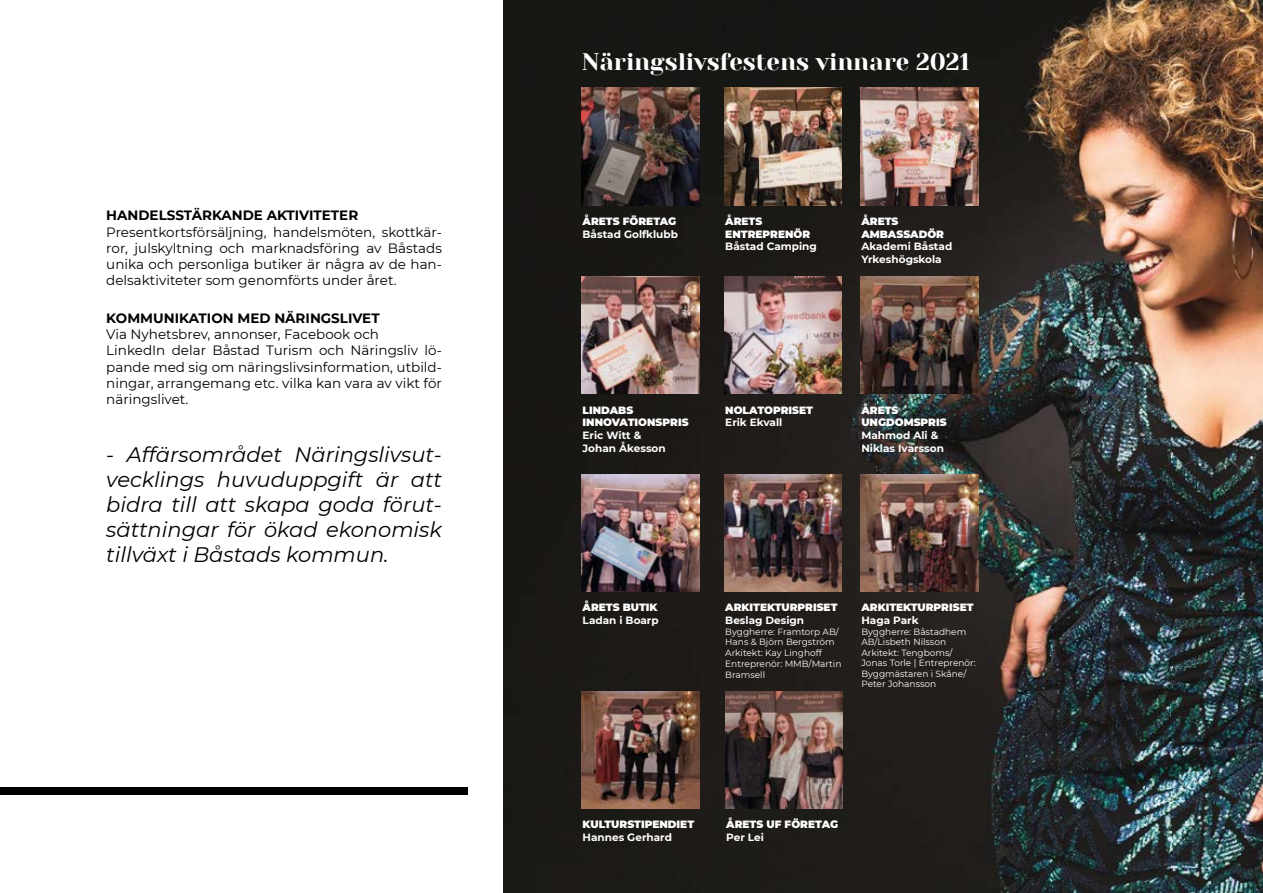
<style>
.page{position:relative;width:1263px;height:893px;background:#fff}
.page>*{position:absolute;margin:0;border:0;box-sizing:border-box;transform-origin:0 0}
.t1{font:24px "Yeseva One";color:#fff}
.t2{font:italic 21px/25.2px "Montserrat";color:#000;text-align:justify}
.t3{font:13.5px/16.2px "Montserrat";color:#000;text-align:justify}
.t4{font:700 13.5px "Montserrat";color:#000}
.t5{font:900 10.5px/12.6px "Montserrat";color:#fff}
.t6{font:700 10.5px/12.6px "Montserrat";color:#fff}
.t7{font:9px/10.5px "Montserrat";color:#fff}
</style>
<div class="page">
<img style="left:504px;top:0;width:759px;height:893px">
<div style="left:0;top:787px;width:468px;height:7px;background:#000"></div>
<img style="left:582px;top:88px;width:117px;height:117px">
<img style="left:724px;top:88px;width:118px;height:117px">
<img style="left:860px;top:88px;width:118px;height:117px">
<img style="left:582px;top:276px;width:117px;height:118px">
<img style="left:724px;top:276px;width:118px;height:118px">
<img style="left:860px;top:276px;width:118px;height:118px">
<img style="left:582px;top:691px;width:117px;height:118px">
<img style="left:725px;top:691px;width:118px;height:118px">
<img style="left:724px;top:474px;width:118px;height:118px">
<img style="left:860px;top:474px;width:118px;height:118px">
<img style="left:582px;top:474px;width:117px;height:118px">
<p class="t4" style="left:106px;top:206px;width:253px">HANDELSSTÄRKANDE AKTIVITETER</p>
<p class="t3" style="left:106px;top:223px;width:337px">Presentkortsförsäljning, handelsmöten, skottkär&shy;ror, julskyltning och marknadsföring av Båstads unika och personliga butiker är några av de han&shy;delsaktiviteter som genomförts under året.</p>
<p class="t4" style="left:106px;top:308px;width:275px">KOMMUNIKATION MED NÄRINGSLIVET</p>
<p class="t3" style="left:106px;top:326px;width:337px;text-align:left">Via Nyhetsbrev, annonser, Facebook och<br>LinkedIn delar Båstad Turism och Näringsliv lö&shy;pande med sig om näringslivsinformation, utbild&shy;ningar, arrangemang etc. vilka kan vara av vikt för näringslivet.</p>
<h2 class="t2" style="left:106px;top:441px;width:337px">- Affärsområdet Näringslivsut&shy;vecklings huvuduppgift är att bidra till att skapa goda förut&shy;sättningar för ökad ekonomisk tillväxt i Båstads kommun.</h2>
<h1 class="t1" style="left:582px;top:48px;width:389px">Näringslivsfestens vinnare 2021</h1>
<p class="t5" style="left:583px;top:214px;width:95px">ÅRETS FÖRETAG</p>
<p class="t6" style="left:583px;top:227px;width:97px">Båstad Golfklubb</p>
<p class="t5" style="left:725px;top:214px;width:87px">ÅRETS<br>ENTREPRENÖR</p>
<p class="t6" style="left:725px;top:240px;width:93px">Båstad Camping</p>
<p class="t5" style="left:861px;top:214px;width:84px">ÅRETS<br>AMBASSADÖR</p>
<p class="t6" style="left:861px;top:240px;width:92px">Akademi Båstad<br>Yrkeshögskola</p>
<p class="t5" style="left:583px;top:403px;width:108px">LINDABS<br>INNOVATIONSPRIS</p>
<p class="t6" style="left:583px;top:428px;width:85px">Eric Witt &amp;<br>Johan Åkesson</p>
<p class="t5" style="left:725px;top:403px;width:89px">NOLATOPRISET</p>
<p class="t6" style="left:725px;top:416px;width:59px">Erik Ekvall</p>
<p class="t5" style="left:861px;top:403px;width:87px">ÅRETS<br>UNGDOMSPRIS</p>
<p class="t6" style="left:861px;top:428px;width:84px">Mahmod Ali &amp;<br>Niklas Ivarsson</p>
<p class="t5" style="left:583px;top:601px;width:77px">ÅRETS BUTIK</p>
<p class="t6" style="left:583px;top:613px;width:78px">Ladan i Boarp</p>
<p class="t5" style="left:725px;top:601px;width:114px">ARKITEKTURPRISET</p>
<p class="t6" style="left:725px;top:613px;width:80px">Beslag Design</p>
<p class="t7" style="left:725px;top:626px;width:118px">Byggherre: Framtorp AB/<br>Hans &amp; Björn Bergström<br>Arkitekt: Kay Linghoff<br>Entreprenör: MMB/Martin<br>Bramsell</p>
<p class="t5" style="left:861px;top:601px;width:114px">ARKITEKTURPRISET</p>
<p class="t6" style="left:861px;top:613px;width:59px">Haga Park</p>
<p class="t7" style="left:861px;top:626px;width:116px">Byggherre: Båstadhem<br>AB/Lisbeth Nilsson<br>Arkitekt: Tengboms/<br>Jonas Torle | Entreprenör:<br>Byggmästaren i Skåne/<br>Peter Johansson</p>
<p class="t5" style="left:583px;top:818px;width:113px">KULTURSTIPENDIET</p>
<p class="t6" style="left:583px;top:830px;width:91px">Hannes Gerhard</p>
<p class="t5" style="left:726px;top:818px;width:113px">ÅRETS UF FÖRETAG</p>
<p class="t6" style="left:726px;top:830px;width:39px">Per Lei</p>
</div>
